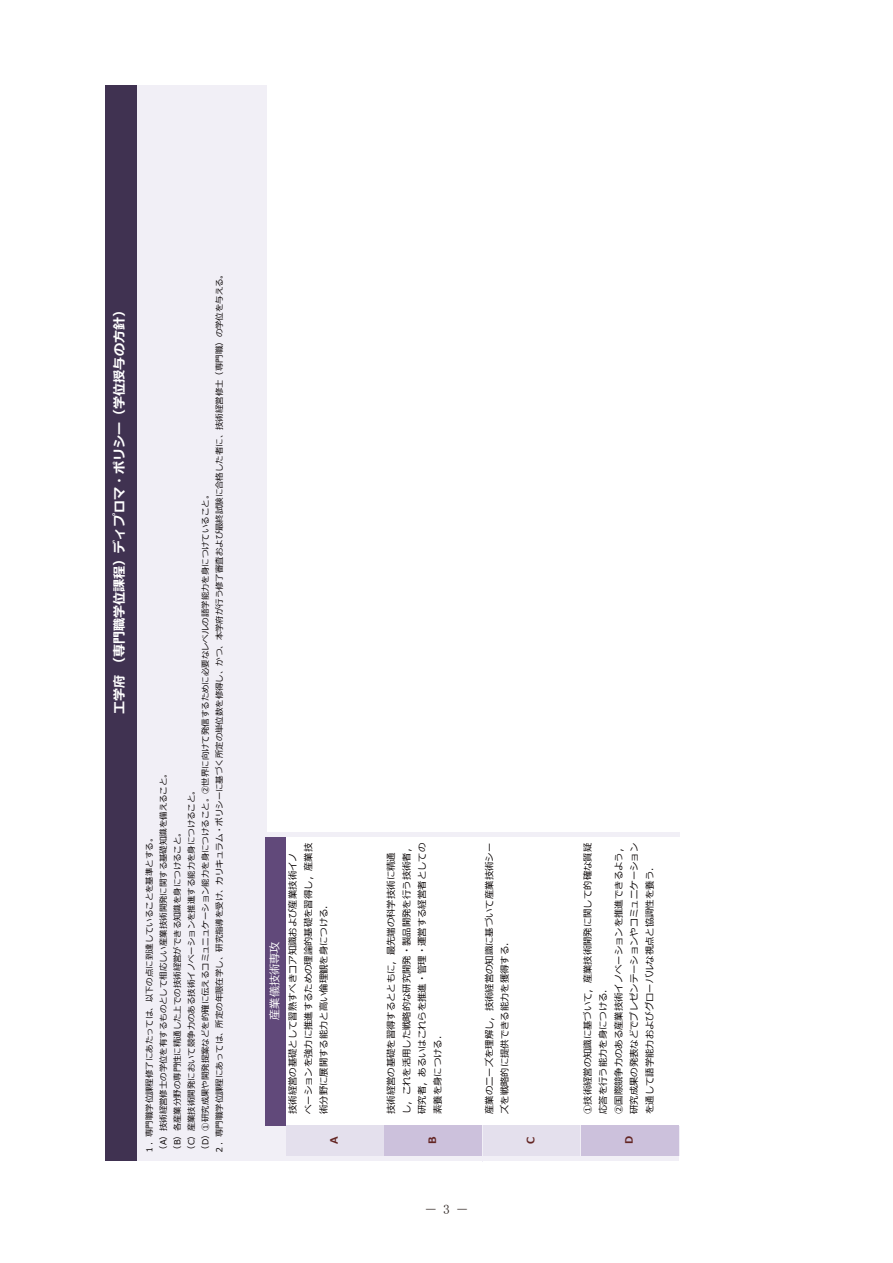
<style>
.page{position:relative;width:893px;height:1263px;background:#fff}
.page>*{position:absolute;margin:0;border:0;box-sizing:border-box;transform-origin:0 0}
.t1{font:13.5px "MS Mincho";color:#231916}
.t2{font:700 13.05px "Meiryo";color:#fff}
.t3{font:11.25px "Meiryo";color:#fff}
.t4{font:700 10.35px "Meiryo";color:#632523}
.t5{font:9.3px/15.5px "Meiryo";color:#060101}
.t6{font:8.4px/14.1px "Meiryo";color:#060101}
</style>
<div class="page">
<div style="left:105px;top:85px;width:32px;height:1076px;background:#403251"></div>
<div style="left:137px;top:85px;width:125px;height:1076px;background:#f1eff6"></div>
<svg style="left:262px;top:835px;width:4px;height:326px"></svg>
<div style="left:266px;top:1125px;width:20px;height:36px;background:#f1eff6"></div>
<div style="left:266px;top:837px;width:20px;height:288px;background:#61497a"></div>
<div style="left:266px;top:832px;width:20px;height:5px;background:#f1eff6"></div>
<div style="left:286px;top:1155px;width:98px;height:6px;background:#f1eff6"></div>
<div style="left:286px;top:1125px;width:98px;height:30px;background:#e4e0ed"></div>
<div style="left:286px;top:832px;width:98px;height:5px;background:#f1eff6"></div>
<div style="left:384px;top:1155px;width:98px;height:6px;background:#f1eff6"></div>
<div style="left:384px;top:1125px;width:98px;height:30px;background:#ccc1dc"></div>
<div style="left:384px;top:832px;width:98px;height:5px;background:#f1eff6"></div>
<div style="left:482px;top:1155px;width:99px;height:6px;background:#f1eff6"></div>
<div style="left:482px;top:1125px;width:99px;height:30px;background:#e4e0ed"></div>
<div style="left:482px;top:832px;width:99px;height:5px;background:#f1eff6"></div>
<div style="left:581px;top:1155px;width:98px;height:6px;background:#f1eff6"></div>
<div style="left:581px;top:1125px;width:98px;height:30px;background:#ccc1dc"></div>
<div style="left:581px;top:832px;width:98px;height:5px;background:#f1eff6"></div>
<hr style="left:482px;top:1125px;width:1px;height:36px;background:#f1eff6">
<hr style="left:580px;top:1125px;width:1px;height:30px;background:#f1eff6">
<hr style="left:679px;top:1125px;width:1px;height:30px;background:#f1eff6">
<div style="left:261px;top:85px;width:6px;height:750px;background:#f1eff6"></div>
<h2 class="t2" style="left:110px;top:714px;width:411px;rotate:-90deg">⼯学府（専⾨職学位課程）ディプロマ・ポリシー（学位授与の⽅針(</h2>
<p class="t6" style="left:143px;top:1154px;width:885px;rotate:-90deg">１．専⾨職学位課程修了にあたっては、以下の点に到達していることを基準とする。<br>（A）技術経営修⼠の学位を有するものとして相応しい産業技術開発に関する基礎知識を備えること。<br>（B）各産業分野の専⾨性に精通した上での技術経営ができる知識を⾝につけること。<br>（C）産業技術開発において競争⼒のある技術イノベーションを推進する能⼒を⾝につけること。<br>（D）①研究成果や開発提案などを的確に伝えるコミュニュケーション能⼒を⾝につけること。②世界に向けて発信するために必要なレベルの語学能⼒を⾝につけていること。<br>２．専⾨職学位課程にあっては、所定の年限在学し、研究指導を受け、カリキュラム・ポリシーに基づく所定の単位数を修得し、かつ、本学府が⾏う修了審査および最終試験に合格した者に、技術経営修⼠（専⾨職）の学位を与える。</p>
<p class="t3" style="left:267px;top:1020px;width:80px;rotate:-90deg">産業儀技術専攻</p>
<p class="t5" style="left:286px;top:1114px;width:272px;rotate:-90deg">技術経営の基礎として習熟すべきコア知識および産業技術イノベーションを強⼒に推進するための理論的基礎を習得し，産業技術分野に展開する能⼒と⾼い倫理観を⾝につける．</p>
<p class="t4" style="left:327px;top:1144px;width:9px;rotate:-90deg">A</p>
<p class="t5" style="left:384px;top:1114px;width:272px;rotate:-90deg">技術経営の基礎を習得するとともに，最先端の科学技術に精通し，これを活⽤した戦略的な研究開発・製品開発を⾏う技術者，研究者，あるいはこれらを推進・管理・運営する経営者としての素養を⾝につける．</p>
<p class="t4" style="left:425px;top:1144px;width:9px;rotate:-90deg">B</p>
<p class="t5" style="left:482px;top:1114px;width:272px;rotate:-90deg">産業のニーズを理解し，技術経営の知識に基づいて産業技術シーズを戦略的に提供できる能⼒を獲得する．</p>
<p class="t4" style="left:523px;top:1144px;width:9px;rotate:-90deg">C</p>
<h1 class="t1" style="left:424px;top:1202px;width:46px">－ －3</h1>
<p class="t5" style="left:580px;top:1114px;width:272px;rotate:-90deg">①技術経営の知識に基づいて，産業技術開発に関して的確な質疑応答を⾏う能⼒を⾝につける．<br>②国際競争⼒のある産業技術イノベーションを推進できるよう，研究成果の発表などでプレゼンテーションやコミュニケーションを通して語学能⼒およびグローバルな視点と協調性を養う．</p>
<p class="t4" style="left:622px;top:1144px;width:10px;rotate:-90deg">D</p>
</div>
